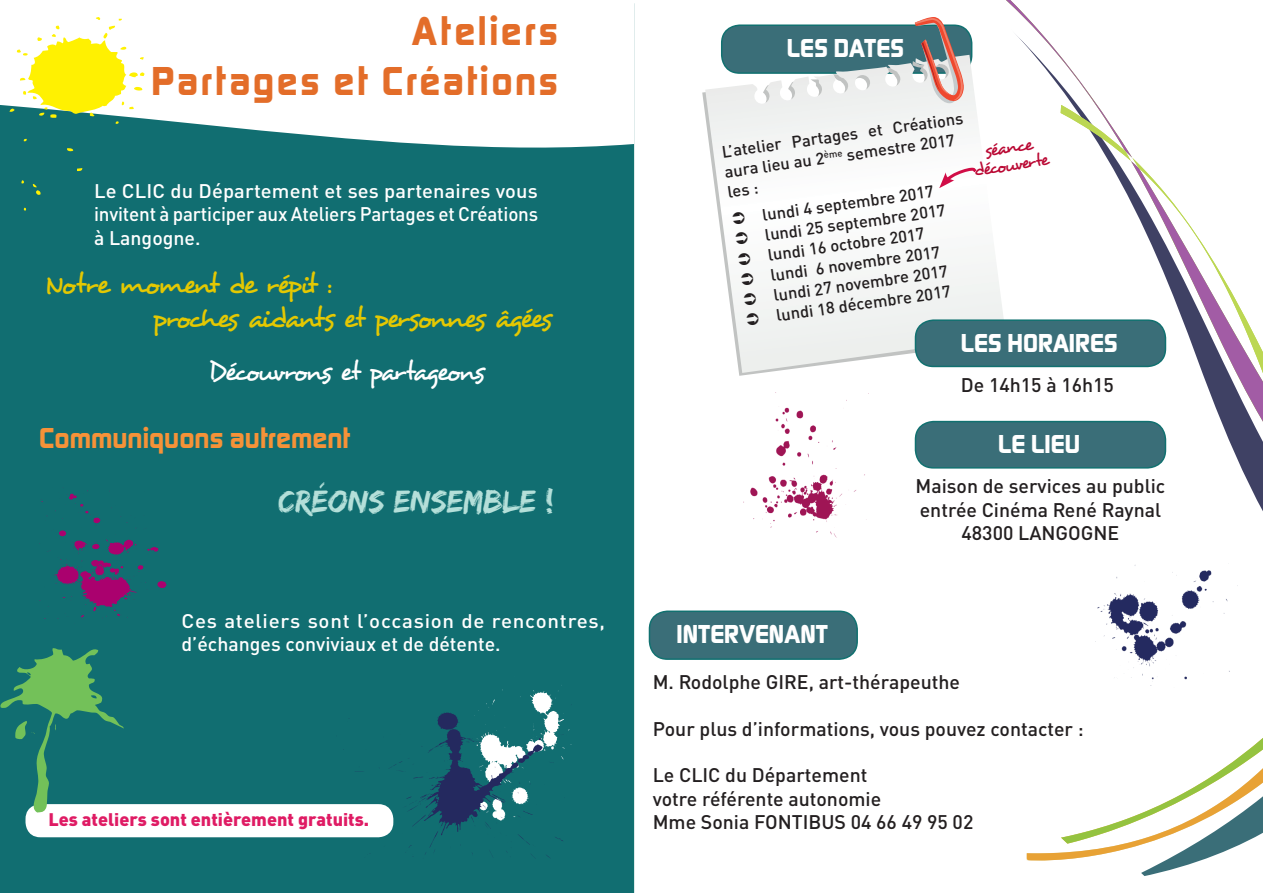
<style>
.page{position:relative;width:1263px;height:893px;background:#fff}
.page>*{position:absolute;margin:0;border:0;box-sizing:border-box;transform-origin:0 0}
.t1{font:700 42px/50.4px "Digital Sans EF";letter-spacing:.06em;color:#e36d29;text-align:right}
.t2{font:33px "Edo SZ";color:#b4dfd9}
.t3{font:700 30px "Digital Sans EF";color:#f69238}
.t4{font:28.5px/34.2px "Desyrel";letter-spacing:-.085em;color:#e4c802}
.t5{font:700 27px "Digital Sans EF";color:#fff}
.t6{font:27px "Desyrel";letter-spacing:-.095em;color:#fff}
.t7{font:500 19.5px/23.4px "DINOT";color:#231f20}
.t8{font:500 19.5px/23.4px "DINOT";color:#fff;text-align:justify}
.t9{font:500 19.5px/23.4px "DINOT";letter-spacing:.025em;color:#fff;scale:1.05 1}
.t10{font:900 18px "DINOT";color:#df1b64}
.t11{font:18px/18px "Desyrel";color:#ba0934;text-align:center}
.t12{font:500 16.5px/20.2px "DINOT";color:#231f20}
</style>
<div class="page">
<div style="left:722px;top:25px;width:250px;height:48px;background:#3a6e78;border-radius:18px"></div>
<div style="left:721px;top:24px;width:251px;height:50px;border:2px solid #117170;border-radius:18px"></div>
<svg style="left:705px;top:55px;width:255px;height:318px"></svg>
<div style="left:0;top:165px;width:634px;height:728px;background:#116e71"></div>
<div style="left:915px;top:320px;width:250px;height:46px;background:#3a6e78;border-radius:18px"></div>
<div style="left:915px;top:319px;width:251px;height:48px;border:2px solid #117170;border-radius:18px"></div>
<div style="left:26px;top:804px;width:367px;height:33px;background:#fff;border-radius:15px"></div>
<svg style="left:0;top:105px;width:634px;height:60px"></svg>
<div style="left:649px;top:611px;width:208px;height:48px;background:#3a6e78;border-radius:18px"></div>
<div style="left:649px;top:610px;width:209px;height:50px;border:2px solid #117170;border-radius:18px"></div>
<svg style="left:960px;top:27px;width:24px;height:394px"></svg>
<svg style="left:984px;top:262px;width:43px;height:159px"></svg>
<svg style="left:1006px;top:0;width:91px;height:105px"></svg>
<svg style="left:1060px;top:105px;width:49px;height:17px"></svg>
<svg style="left:1077px;top:122px;width:129px;height:127px"></svg>
<svg style="left:1027px;top:249px;width:236px;height:337px"></svg>
<svg style="left:1027px;top:738px;width:236px;height:138px"></svg>
<div style="left:915px;top:422px;width:250px;height:46px;background:#3a6e78;border-radius:18px"></div>
<div style="left:915px;top:421px;width:251px;height:48px;border:2px solid #117170;border-radius:18px"></div>
<div style="left:21px;top:410px;width:326px;height:43px;background:#116e71"></div>
<img style="left:743px;top:392px;width:124px;height:146px">
<img style="left:1095px;top:562px;width:142px;height:124px">
<svg style="left:915px;top:17px;width:49px;height:86px"></svg>
<svg style="left:9px;top:17px;width:136px;height:194px"></svg>
<svg style="left:0;top:648px;width:124px;height:165px;background:#308670"></svg>
<svg style="left:39px;top:487px;width:135px;height:136px;background:#236070"></svg>
<svg style="left:336px;top:677px;width:236px;height:182px;background:#29767d"></svg>
<svg style="left:939px;top:166px;width:40px;height:22px"></svg>
<svg style="left:732px;top:212px;width:13px;height:13px"></svg>
<svg style="left:735px;top:232px;width:13px;height:13px"></svg>
<svg style="left:738px;top:252px;width:13px;height:13px"></svg>
<svg style="left:741px;top:272px;width:13px;height:13px"></svg>
<svg style="left:743px;top:292px;width:14px;height:13px"></svg>
<svg style="left:746px;top:312px;width:13px;height:13px"></svg>
<h1 class="t1" style="left:151px;top:5px;width:408px">Ateliers<br>Partages et Créations</h1>
<p class="t8" style="left:94px;top:179px;width:446px">Le CLIC du Département et ses partenaires vous invitent à participer aux Ateliers Partages et Créations à Langogne.</p>
<h3 class="t4" style="left:153px;top:267px;width:400px;text-indent:-108px">Notre moment de répit :<br>proches aidants et personnes âgées</h3>
<h3 class="t6" style="left:208px;top:355px;width:278px">Découvrons et partageons</h3>
<h3 class="t3" style="left:39px;top:420px;width:313px">Communiquons autrement</h3>
<h2 class="t2" style="left:279px;top:482px;width:277px">CRÉONS ENSEMBLE !</h2>
<p class="t9" style="left:181px;top:609px;width:405px">Ces ateliers sont l’occasion de rencontres, d’échanges conviviaux et de détente.</p>
<h3 class="t5" style="left:787px;top:31px;width:119px">LES DATES</h3>
<p class="t12" style="left:720px;top:142px;width:245px;rotate:-8deg">L’atelier Partages et Créations aura lieu au 2<sup>ème</sup> semestre 2017 les :</p>
<p class="t12" style="left:761px;top:205px;width:183px;rotate:-8deg">lundi 4 septembre 2017 lundi 25 septembre 2017 lundi 16 octobre 2017 lundi 6 novembre 2017 lundi 27 novembre 2017 lundi 18 décembre 2017</p>
<p class="t11" style="left:970px;top:144px;width:77px;rotate:-8deg">séance découverte</p>
<h3 class="t5" style="left:961px;top:326px;width:158px">LES HORAIRES</h3>
<p class="t7" style="left:961px;top:373px;width:155px">De 14h15 à 16h15</p>
<h3 class="t5" style="left:676px;top:617px;width:153px">INTERVENANT</h3>
<h3 class="t5" style="left:998px;top:428px;width:83px">LE LIEU</h3>
<p class="t7" style="left:915px;top:474px;width:251px;text-align:center">Maison de services au public entrée Cinéma René Raynal<br>48300 LANGOGNE</p>
<p class="t7" style="left:653px;top:669px;width:309px">M. Rodolphe GIRE, art-thérapeuthe</p>
<p class="t7" style="left:653px;top:716px;width:432px">Pour plus d’informations, vous pouvez contacter :</p>
<p class="t7" style="left:653px;top:763px;width:230px">Le CLIC du Département votre référente autonomie</p>
<p class="t10" style="left:48px;top:808px;width:322px">Les ateliers sont entièrement gratuits.</p>
<p class="t7" style="left:653px;top:810px;width:322px">Mme Sonia FONTIBUS 04 66 49 95 02</p>
</div>
